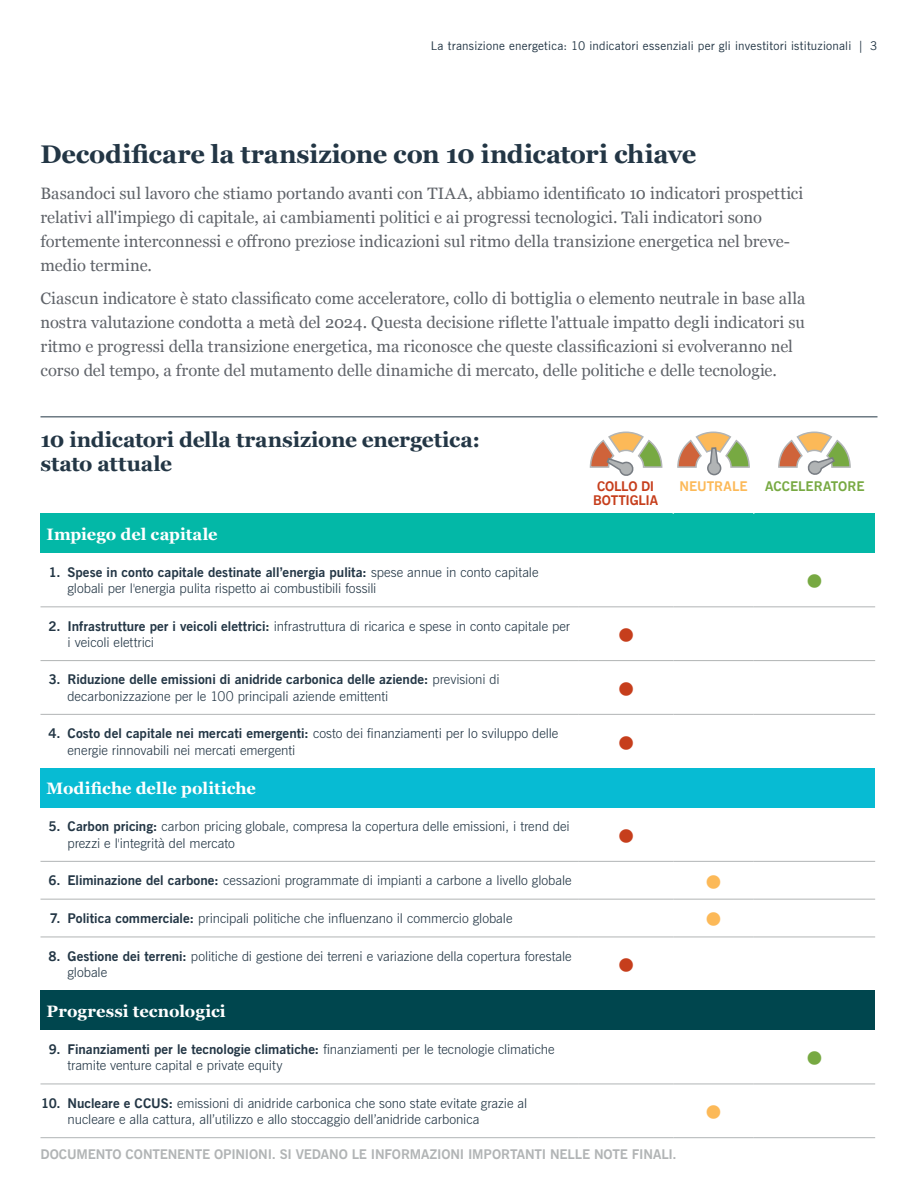
<style>
.page{position:relative;width:918px;height:1188px;background:#fff}
.page>*{position:absolute;margin:0;border:0;box-sizing:border-box;transform-origin:0 0}
.Section_head{font:700 25.5px "Georgia";letter-spacing:-.01em;color:#233645}
.Section_head_2{font:700 21px/24px "Georgia";letter-spacing:-.01em;color:#233645}
.Intro_body{font:16.5px/24px "Georgia";color:#5f6369}
.Body_copy{font:700 16.5px "Georgia";letter-spacing:-.005em;color:#fff}
.t1{font:300 13.5px/16.5px "News Gothic BT";color:#233645}
.t2{font:700 13.5px "News Gothic BT";letter-spacing:-.01em;color:#b1b4b5}
.Body_copy-2{font:700 13.5px/13.5px "News Gothic BT";letter-spacing:-.02em;color:#c63e1c}
.Body_copy-3{font:700 13.5px "News Gothic BT";letter-spacing:-.005em;color:#77a942}
.Body_copy-4{font:700 13.5px "News Gothic BT";color:#fcb958}
.Body_copy-5{font:13.5px "Webdings";color:#c63e1c}
.Body_copy-6{font:13.5px "Webdings";color:#fcb958}
.Body_copy-7{font:13.5px "Webdings";color:#77a942}
.t3{font:12px "News Gothic BT";letter-spacing:.02em;color:#233645}
.s1{font-weight:700}
</style>
<div class="page">
<div style="left:40px;top:514px;width:835px;height:39px;background:#03b8a7"></div>
<div style="left:40px;top:768px;width:835px;height:40px;background:#07bbd3"></div>
<div style="left:40px;top:991px;width:835px;height:39px;background:#00464e"></div>
<hr style="left:40px;top:606px;width:539px;height:1px;background:#b1b4b5">
<hr style="left:579px;top:606px;width:94px;height:1px;background:#b1b4b5">
<hr style="left:673px;top:606px;width:81px;height:1px;background:#b1b4b5">
<hr style="left:754px;top:606px;width:121px;height:1px;background:#b1b4b5">
<hr style="left:40px;top:660px;width:539px;height:1px;background:#b1b4b5">
<hr style="left:579px;top:660px;width:94px;height:1px;background:#b1b4b5">
<hr style="left:673px;top:660px;width:81px;height:1px;background:#b1b4b5">
<hr style="left:754px;top:660px;width:121px;height:1px;background:#b1b4b5">
<hr style="left:40px;top:714px;width:539px;height:1px;background:#b1b4b5">
<hr style="left:579px;top:714px;width:94px;height:1px;background:#b1b4b5">
<hr style="left:673px;top:714px;width:81px;height:1px;background:#b1b4b5">
<hr style="left:754px;top:714px;width:121px;height:1px;background:#b1b4b5">
<hr style="left:40px;top:861px;width:539px;height:1px;background:#b1b4b5">
<hr style="left:579px;top:861px;width:94px;height:1px;background:#b1b4b5">
<hr style="left:673px;top:861px;width:81px;height:1px;background:#b1b4b5">
<hr style="left:754px;top:861px;width:121px;height:1px;background:#b1b4b5">
<hr style="left:40px;top:899px;width:539px;height:1px;background:#b1b4b5">
<hr style="left:579px;top:899px;width:94px;height:1px;background:#b1b4b5">
<hr style="left:673px;top:899px;width:81px;height:1px;background:#b1b4b5">
<hr style="left:754px;top:899px;width:121px;height:1px;background:#b1b4b5">
<hr style="left:40px;top:937px;width:539px;height:1px;background:#b1b4b5">
<hr style="left:579px;top:937px;width:94px;height:1px;background:#b1b4b5">
<hr style="left:673px;top:937px;width:81px;height:1px;background:#b1b4b5">
<hr style="left:754px;top:937px;width:121px;height:1px;background:#b1b4b5">
<hr style="left:40px;top:1084px;width:539px;height:1px;background:#b1b4b5">
<hr style="left:579px;top:1084px;width:94px;height:1px;background:#b1b4b5">
<hr style="left:673px;top:1084px;width:81px;height:1px;background:#b1b4b5">
<hr style="left:754px;top:1084px;width:121px;height:1px;background:#b1b4b5">
<hr style="left:40px;top:1137px;width:539px;height:1px;background:#b1b4b5">
<hr style="left:579px;top:1137px;width:94px;height:1px;background:#b1b4b5">
<hr style="left:673px;top:1137px;width:81px;height:1px;background:#b1b4b5">
<hr style="left:754px;top:1137px;width:121px;height:1px;background:#b1b4b5">
<svg style="left:590px;top:432px;width:72px;height:43px"></svg>
<svg style="left:677px;top:432px;width:73px;height:43px"></svg>
<svg style="left:778px;top:432px;width:73px;height:43px"></svg>
<hr style="left:40px;top:417px;width:838px;height:1px;background:#233645">
<p class="t3" style="left:431px;top:38px;width:448px">La transizione energetica: 10 indicatori essenziali per gli investitori istituzionali | 3</p>
<p class="Section_head" style="left:40px;top:135px;width:657px">Decodificare la transizione con 10 indicatori chiave</p>
<p class="Intro_body" style="left:40px;top:181px;width:764px">Basandoci sul lavoro che stiamo portando avanti con TIAA, abbiamo identificato 10 indicatori prospettici relativi all'impiego di capitale, ai cambiamenti politici e ai progressi tecnologici. Tali indicatori sono fortemente interconnessi e offrono preziose indicazioni sul ritmo della transizione energetica nel breve&shy;medio termine.</p>
<p class="Intro_body" style="left:40px;top:286px;width:766px">Ciascun indicatore è stato classificato come acceleratore, collo di bottiglia o elemento neutrale in base alla nostra valutazione condotta a metà del 2024. Questa decisione riflette l'attuale impatto degli indicatori su ritmo e progressi della transizione energetica, ma riconosce che queste classificazioni si evolveranno nel corso del tempo, a fronte del mutamento delle dinamiche di mercato, delle politiche e delle tecnologie.</p>
<p class="Section_head_2" style="left:40px;top:427px;width:441px">10 indicatori della transizione energetica: stato attuale</p>
<p class="Body_copy-2" style="left:593px;top:480px;width:66px">COLLO DI<br>BOTTIGLIA</p>
<p class="Body_copy-4" style="left:680px;top:478px;width:69px">NEUTRALE</p>
<p class="Body_copy-3" style="left:765px;top:478px;width:101px">ACCELERATORE</p>
<p class="Body_copy" style="left:46px;top:521px;width:173px">Impiego del capitale</p>
<p class="t1" style="left:68px;top:564px;width:472px;text-indent:-19px"><span class="s1">1. Spese in conto capitale destinate all’energia pulita:</span> spese annue in conto capitale globali per l'energia pulita rispetto ai combustibili fossili</p>
<p class="Body_copy-7" style="left:808px;top:575px;width:15px">■</p>
<p class="t1" style="left:68px;top:617px;width:504px;text-indent:-19px"><span class="s1">2. Infrastrutture per i veicoli elettrici:</span> infrastruttura di ricarica e spese in conto capitale per i veicoli elettrici</p>
<p class="Body_copy-5" style="left:619px;top:628px;width:15px">■</p>
<p class="t1" style="left:68px;top:671px;width:434px;text-indent:-19px"><span class="s1">3. Riduzione delle emissioni di anidride carbonica delle aziende:</span> previsioni di decarbonizzazione per le 100 principali aziende emittenti</p>
<p class="Body_copy-5" style="left:619px;top:682px;width:15px">■</p>
<p class="t1" style="left:68px;top:725px;width:492px;text-indent:-19px"><span class="s1">4. Costo del capitale nei mercati emergenti:</span> costo dei finanziamenti per lo sviluppo delle energie rinnovabili nei mercati emergenti</p>
<p class="Body_copy-5" style="left:619px;top:736px;width:15px">■</p>
<p class="Body_copy" style="left:46px;top:776px;width:211px">Modifiche delle politiche</p>
<p class="t1" style="left:68px;top:818px;width:504px;text-indent:-19px"><span class="s1">5. Carbon pricing:</span> carbon pricing globale, compresa la copertura delle emissioni, i trend dei prezzi e l'integrità del mercato</p>
<p class="Body_copy-5" style="left:619px;top:829px;width:15px">■</p>
<p class="t1" style="left:49px;top:872px;width:525px"><span class="s1">6. Eliminazione del carbone:</span> cessazioni programmate di impianti a carbone a livello globale</p>
<p class="Body_copy-6" style="left:707px;top:875px;width:15px">■</p>
<p class="t1" style="left:50px;top:910px;width:464px"><span class="s1">7. Politica commerciale:</span> principali politiche che influenzano il commercio globale</p>
<p class="Body_copy-6" style="left:707px;top:913px;width:15px">■</p>
<p class="t1" style="left:68px;top:948px;width:506px;text-indent:-19px"><span class="s1">8. Gestione dei terreni:</span> politiche di gestione dei terreni e variazione della copertura forestale globale</p>
<p class="Body_copy-5" style="left:619px;top:958px;width:15px">■</p>
<p class="Body_copy" style="left:46px;top:999px;width:181px">Progressi tecnologici</p>
<p class="t1" style="left:68px;top:1041px;width:489px;text-indent:-19px"><span class="s1">9. Finanziamenti per le tecnologie climatiche:</span> finanziamenti per le tecnologie climatiche tramite venture capital e private equity</p>
<p class="Body_copy-7" style="left:808px;top:1052px;width:15px">■</p>
<p class="t1" style="left:68px;top:1095px;width:461px;text-indent:-26px"><span class="s1">10. Nucleare e CCUS:</span> emissioni di anidride carbonica che sono state evitate grazie al nucleare e alla cattura, all’utilizzo e allo stoccaggio dell’anidride carbonica</p>
<p class="Body_copy-6" style="left:707px;top:1105px;width:15px">■</p>
<p class="t2" style="left:40px;top:1146px;width:638px">DOCUMENTO CONTENENTE OPINIONI. SI VEDANO LE INFORMAZIONI IMPORTANTI NELLE NOTE FINALI.</p>
</div>
